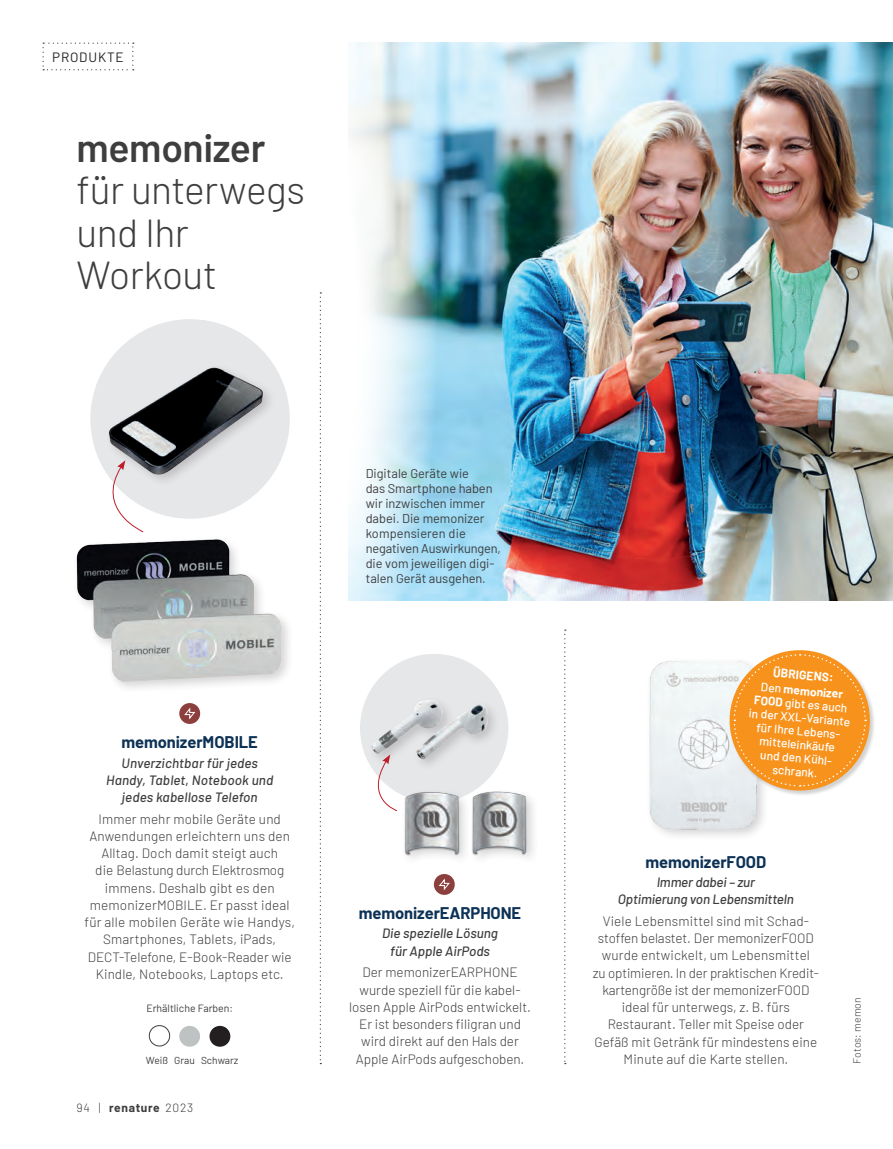
<style>
.page{position:relative;width:893px;height:1149px;background:#fff}
.page>*{position:absolute;margin:0;border:0;box-sizing:border-box;transform-origin:0 0}
.t1{font:300 39px/42px "Barlow";letter-spacing:-.015em;color:#3e3e3f}
.t2{font:600 39px "Barlow";letter-spacing:-.01em;color:#3e3e3f}
.t3{font:700 16.5px "Barlow";letter-spacing:-.005em;color:#0d3256}
.t4{font:300 13.5px/17.2px "Barlow";color:#3e3e3f;text-align:center}
.t5{font:italic 500 13.5px/17.2px "Barlow";color:#3e3e3f;text-align:center}
.t6{font:13.5px "Barlow";letter-spacing:.06em;color:#231f20}
.t7{font:12.75px/15px "Barlow";color:#3e3e3f}
.t8{font:500 12px/13.5px "Barlow";color:#fff;text-align:center}
.t9{font:700 12px/15.6px "Barlow";color:#fff;text-align:center}
.t10{font:700 12px "Barlow";letter-spacing:.05em;color:#3e3e3f}
.t11{font:10.5px "Barlow";color:#3e3e3f}
.t12{font:300 10.5px "Barlow";letter-spacing:.005em;color:#3e3e3f}
.t13{font:10.2px "Barlow";color:#3e3e3f}
.s1{font-weight:300}
.s2{font-weight:500}
.s3{font-weight:700}
</style>
<div class="page">
<img style="left:438px;top:43px;width:455px;height:557px">
<svg style="left:223px;top:42px;width:215px;height:666px"></svg>
<img style="left:649px;top:661px;width:115px;height:175px">
<svg style="left:564px;top:629px;width:2px;height:433px"></svg>
<div style="left:360px;top:653px;width:148px;height:149px;background:#e6e7e9;border-radius:50%"></div>
<div style="left:368px;top:695px;width:133px;height:76px;background:#231f20;opacity:.2"></div>
<img style="left:367px;top:685px;width:130px;height:87px">
<svg style="left:366px;top:754px;width:32px;height:56px"></svg>
<img style="left:394px;top:781px;width:70px;height:78px">
<img style="left:464px;top:781px;width:70px;height:77px">
<div style="left:90px;top:319px;width:200px;height:199px;background:#e6e7e9;border-radius:50%"></div>
<div style="left:105px;top:363px;width:171px;height:124px;background:#231f20;opacity:.2"></div>
<img style="left:98px;top:350px;width:170px;height:143px">
<img style="left:76px;top:534px;width:221px;height:166px">
<svg style="left:98px;top:460px;width:46px;height:72px"></svg>
<svg style="left:320px;top:292px;width:1px;height:769px"></svg>
<svg style="left:179px;top:702px;width:21px;height:21px"></svg>
<svg style="left:184px;top:706px;width:11px;height:13px"></svg>
<svg style="left:434px;top:873px;width:21px;height:21px"></svg>
<svg style="left:438px;top:877px;width:12px;height:13px"></svg>
<div style="left:149px;top:1025px;width:21px;height:20px;border:1px solid #3e3e3f;border-radius:50%"></div>
<div style="left:179px;top:1025px;width:21px;height:21px;background:#bfc2c2;border-radius:50%"></div>
<div style="left:209px;top:1025px;width:21px;height:21px;background:#231f20;border-radius:50%"></div>
<div style="left:730px;top:649px;width:146px;height:147px;background:#231f20;opacity:.2"></div>
<svg style="left:726px;top:649px;width:147px;height:144px"></svg>
<svg style="left:43px;top:43px;width:91px;height:27px"></svg>
<p class="t6" style="left:52px;top:47px;width:73px">PRODUKTE</p>
<h1 class="t2" style="left:77px;top:120px;width:190px">memonizer</h1>
<h1 class="t1" style="left:77px;top:166px;width:230px">für unterwegs und Ihr<br>Workout</h1>
<p class="t7" style="left:366px;top:464px;width:137px">Digitale Geräte wie<br>das Smartphone haben wir inzwischen immer dabei. Die memonizer kompensieren die negativen Auswirkungen, die vom jeweiligen digi&shy;talen Gerät ausgehen.</p>
<p class="t3" style="left:122px;top:729px;width:138px">memonizerMOBILE</p>
<p class="t5" style="left:106px;top:752px;width:169px">Unverzichtbar für jedes<br>Handy, Tablet, Notebook und jedes kabellose Telefon</p>
<p class="t4" style="left:84px;top:808px;width:212px">Immer mehr mobile Geräte und<br>Anwendungen erleichtern uns den<br>Alltag. Doch damit steigt auch<br>die Belastung durch Elektrosmog immens. Deshalb gibt es den memonizerMOBILE. Er passt ideal für alle mobilen Geräte wie Handys,<br>Smartphones, Tablets, iPads,<br>DECT-Telefone, E-Book-Reader wie<br>Kindle, Notebooks, Laptops etc.</p>
<p class="t11" style="left:146px;top:1000px;width:88px">Erhältliche Farben:</p>
<p class="t13" style="left:146px;top:1052px;width:94px">Weiß Grau Schwarz</p>
<p class="t10" style="left:77px;top:1098px;width:118px"><span class="s1">94 |</span> renature <span class="s1">2023</span></p>
<p class="t3" style="left:359px;top:900px;width:164px">memonizerEARPHONE</p>
<p class="t5" style="left:382px;top:923px;width:117px">Die spezielle Lösung für Apple AirPods</p>
<p class="t4" style="left:349px;top:962px;width:183px">Der memonizerEARPHONE wurde speziell für die kabel&shy;losen Apple AirPods entwickelt.<br>Er ist besonders filigran und wird direkt auf den Hals der<br>Apple AirPods aufgeschoben.</p>
<p class="t9" style="left:763px;top:662px;width:84px;rotate:5deg">ÜBRIGENS:<br><span class="s2">Den</span> memonizer</p>
<p class="t8" style="left:751px;top:691px;width:103px;rotate:5deg"><span class="s3">FOOD</span> gibt es auch in der XXL-Variante für Ihre Lebens&shy;mitteleinkäufe<br>und den Kühl&shy;schrank.</p>
<p class="t3" style="left:645px;top:849px;width:122px">memonizerFOOD</p>
<p class="t5" style="left:618px;top:872px;width:177px">Immer dabei – zur<br>Optimierung von Lebensmitteln</p>
<p class="t4" style="left:593px;top:911px;width:228px">Viele Lebensmittel sind mit Schad&shy;stoffen belastet. Der memonizerFOOD wurde entwickelt, um Lebensmittel<br>zu optimieren. In der praktischen Kredit&shy;kartengröße ist der memonizerFOOD ideal für unterwegs, z. B. fürs Restaurant. Teller mit Speise oder Gefäß mit Getränk für mindestens eine Minute auf die Karte stellen.</p>
<p class="t12" style="left:850px;top:1063px;width:68px;rotate:-90deg">Fotos: memon</p>
</div>
